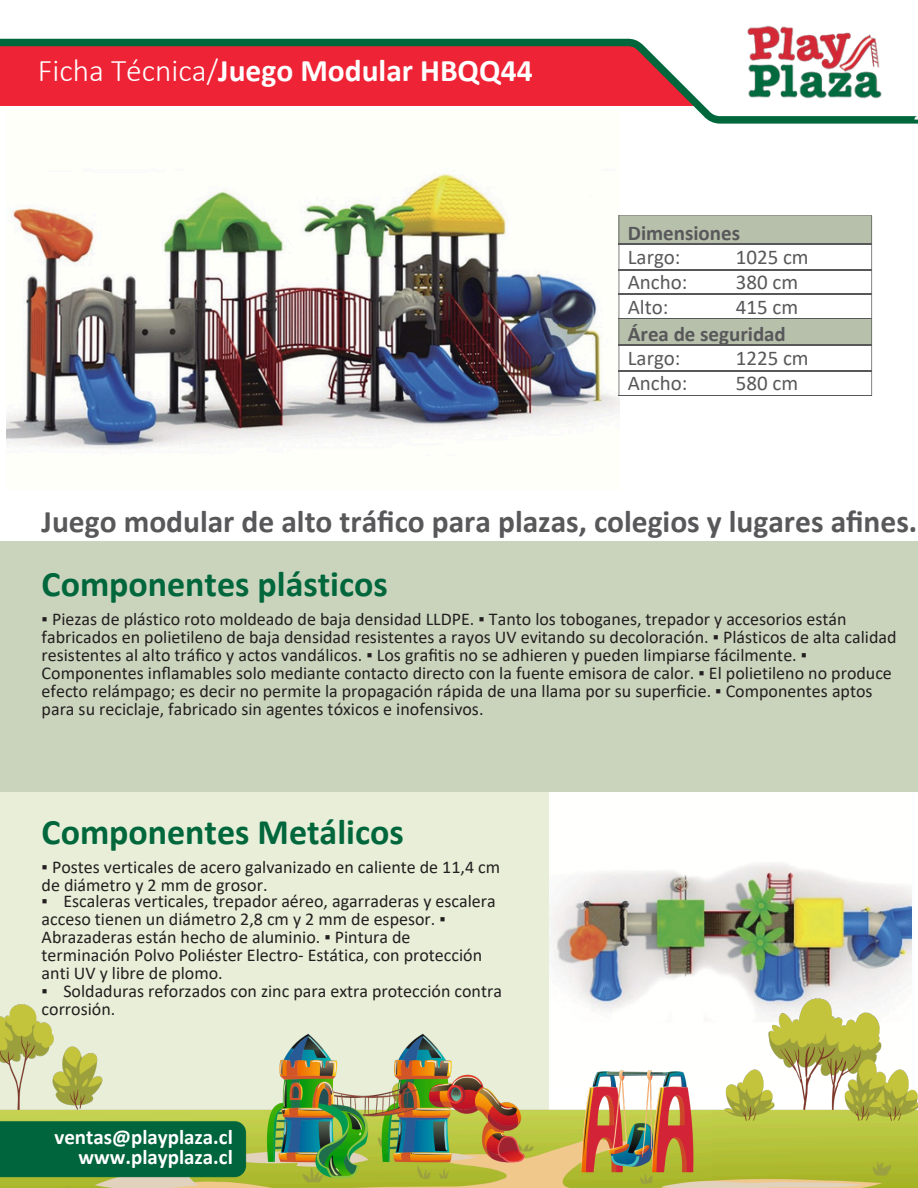
<style>
.page{position:relative;width:918px;height:1188px;background:#fff}
.page>*{position:absolute;margin:0;border:0;box-sizing:border-box;transform-origin:0 0}
.t1{font:700 36px "Calibri";color:#00673d}
.t2{font:700 31.5px "Calibri";color:#58585a}
.t3{font:700 31.5px "Calibri";color:#fff}
.t4{font:21px/24.8px "Calibri";color:#58585a}
.t5{font:700 21px/20.2px "Calibri";color:#fff;text-align:right}
.t6{font:700 21px "Calibri";color:#58585a}
.t7{font:18px/18px "Calibri";color:#231f20}
.s1{font-weight:300}
</style>
<div class="page">
<img style="left:549px;top:863px;width:363px;height:128px">
<img style="left:6px;top:173px;width:613px;height:276px">
<svg style="left:0;top:38px;width:631px;height:1px"></svg>
<svg style="left:0;top:39px;width:918px;height:85px;fill:#ee2436"></svg>
<div style="left:0;top:792px;width:549px;height:338px;background:#e8eed7"></div>
<div style="left:0;top:541px;width:918px;height:251px;background:#cad4bc"></div>
<img style="left:731px;top:25px;width:167px;height:76px">
<svg style="left:619px;top:215px;width:253px;height:181px"></svg>
<img style="left:0;top:991px;width:918px;height:197px">
<h4 class="t3" style="left:38px;top:57px;width:496px"><span class="s1">Ficha Técnica/</span>Juego Modular HBQQ44</h4>
<p class="t6" style="left:628px;top:224px;width:114px">Dimensiones</p>
<p class="t4" style="left:628px;top:247px;width:61px">Largo:<br>Ancho:<br>Alto:</p>
<p class="t4" style="left:736px;top:247px;width:74px">1025 cm<br>380 cm<br>415 cm</p>
<p class="t6" style="left:628px;top:325px;width:160px">Área de seguridad</p>
<p class="t4" style="left:628px;top:347px;width:61px">Largo:<br>Ancho:</p>
<h3 class="t4" style="left:736px;top:347px;width:74px">1225 cm<br>580 cm</h3>
<h1 class="t2" style="left:42px;top:508px;width:877px">Juego modular de alto tráfico para plazas, colegios y lugares afines.</h1>
<h4 class="t1" style="left:42px;top:569px;width:348px">Componentes plásticos</h4>
<h4 class="t7" style="left:42px;top:611px;width:856px">▪ Piezas de plástico roto moldeado de baja densidad LLDPE. ▪ Tanto los toboganes, trepador y accesorios están fabricados en polietileno de baja densidad resistentes a rayos UV evitando su decoloración. ▪ Plásticos de alta calidad resistentes al alto tráfico y actos vandálicos. ▪ Los grafitis no se adhieren y pueden limpiarse fácilmente. ▪ Componentes inflamables solo mediante contacto directo con la fuente emisora de calor. ▪ El polietileno no produce efecto relámpago; es decir no permite la propagación rápida de una llama por su superficie. ▪ Componentes aptos para su reciclaje, fabricado sin agentes tóxicos e inofensivos.</h4>
<h3 class="t1" style="left:42px;top:817px;width:364px">Componentes Metálicos</h3>
<h4 class="t7" style="left:42px;top:860px;width:460px">▪ Postes verticales de acero galvanizado en caliente de 11,4 cm de diámetro y 2 mm de grosor.</h4>
<p class="t7" style="left:42px;top:894px;width:8px">▪</p>
<p class="t7" style="left:63px;top:894px;width:434px">Escaleras verticales, trepador aéreo, agarraderas y escalera</p>
<p class="t7" style="left:42px;top:912px;width:442px">acceso tienen un diámetro 2,8 cm y 2 mm de espesor. ▪ Abrazaderas están hecho de aluminio. ▪ Pintura de terminación Polvo Poliéster Electro- Estática, con protección anti UV y libre de plomo.</p>
<p class="t7" style="left:42px;top:984px;width:8px">▪</p>
<p class="t7" style="left:63px;top:984px;width:440px">Soldaduras reforzados con zinc para extra protección contra</p>
<p class="t7" style="left:42px;top:1002px;width:75px">corrosión.</p>
<p class="t5" style="left:54px;top:1128px;width:180px">ventas@playplaza.cl www.playplaza.cl</p>
</div>
